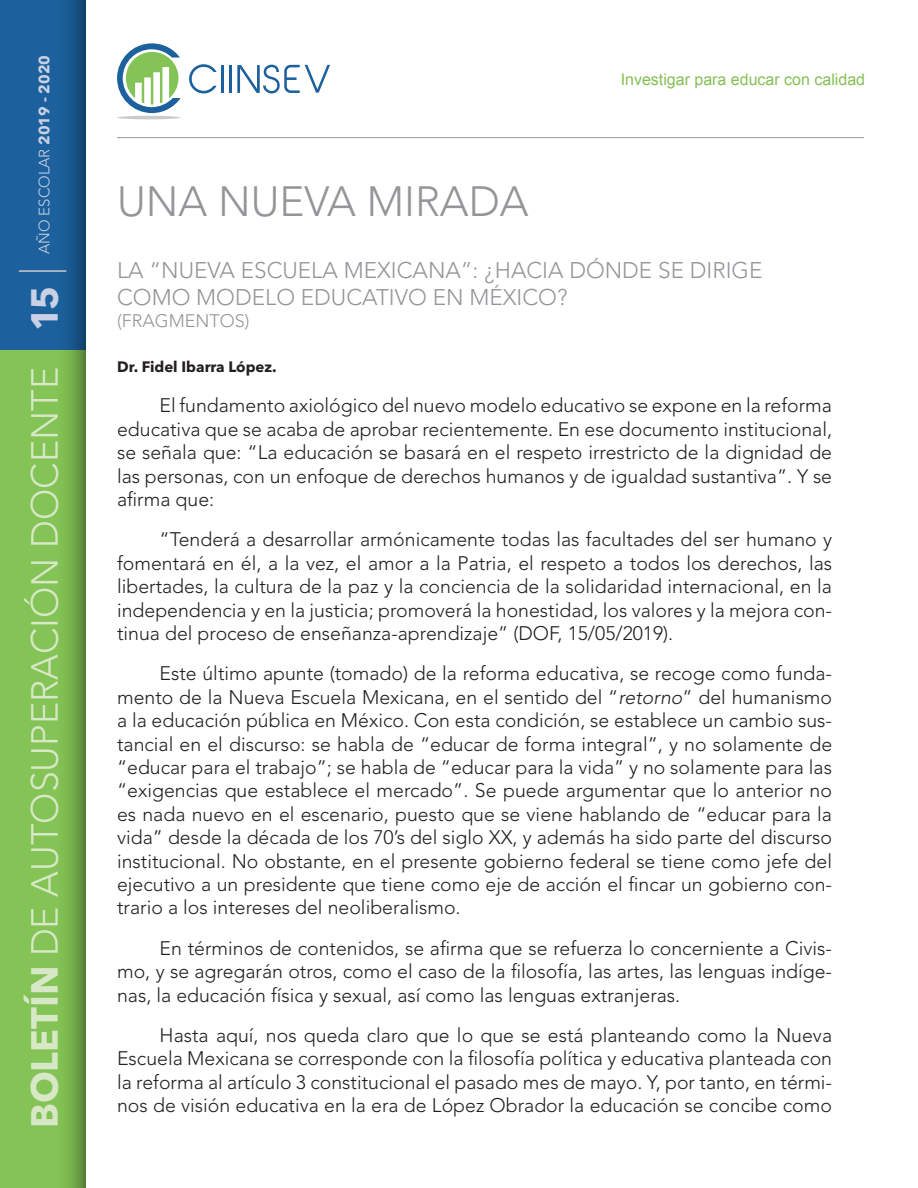
<style>
.page{position:relative;width:918px;height:1188px;background:#fff}
.page>*{position:absolute;margin:0;border:0;box-sizing:border-box;transform-origin:0 0}
.t1{font:300 42px "Avenir LT Std";color:#939598}
.t2{font:300 37.5px "Avenir LT Std";color:#d7e8c7}
.t3{font:300 22.5px/27px "Avenir LT Std";color:#939598}
.t4{font:300 19.5px/23.4px "Avenir LT Std";color:#231f20;text-align:justify}
.t5{font:300 18px "Avenir LT Std";color:#939598}
.t6{font:16.05px "Arial";color:#84c056}
.t7{font:700 15px "Avenir Next LT Pro";color:#231f20}
.t8{font:300 15px "Avenir LT Std";color:#cad1e4}
.s1{font-family:"Avenir Next LT Pro";font-weight:700}
.s2{font-family:"Avenir Next LT Pro";font-weight:700;color:#cad1e4}
.s3{font-style:italic}
</style>
<div class="page">
<svg style="left:117px;top:43px;width:64px;height:70px"></svg>
<hr style="left:117px;top:116px;width:64px;height:3px;background:#cacccb;border-radius:50%">
<hr style="left:221px;top:65px;width:3px;height:28px;background:#1c619d">
<hr style="left:229px;top:65px;width:3px;height:28px;background:#1c619d">
<svg style="left:237px;top:65px;width:93px;height:28px"></svg>
<svg style="left:189px;top:64px;width:28px;height:29px"></svg>
<div style="left:0;top:350px;width:85px;height:838px;background:#84c355"></div>
<div style="left:0;top:0;width:85px;height:350px;background:#1c619d"></div>
<svg style="left:66px;top:0;width:19px;height:1188px"></svg>
<hr style="left:117px;top:137px;width:747px;height:1px;background:#939598">
<hr style="left:19px;top:270px;width:47px;height:2px;background:#cacccb">
<p class="t8" style="left:35px;top:254px;width:200px;rotate:-90deg">año escolar <span class="s1">2019 - 2020</span></p>
<h2 class="t2" style="left:23px;top:1128px;width:844px;rotate:-90deg"><span class="s1">Boletín</span> de Autosuperación Docente <span class="s2">15</span></h2>
<h1 class="t1" style="left:117px;top:177px;width:129px">UN A NUE</h1>
<h1 class="t1" style="left:304px;top:177px;width:226px">VA MIRADA</h1>
<p class="t6" style="left:621px;top:69px;width:246px">Investigar para educar con calidad</p>
<p class="t3" style="left:117px;top:257px;width:647px">La “N ueva Escuela Mexicana”: ¿hacia dónde se dirig e como Modelo Educativo en México?</p>
<p class="t5" style="left:117px;top:310px;width:40px">(fragm</p>
<p class="t5" style="left:185px;top:310px;width:66px">entos)</p>
<p class="t7" style="left:117px;top:357px;width:161px">Dr. Fidel Ibarra López.</p>
<p class="t4" style="left:117px;top:394px;width:717px;text-indent:43px">El fundamento axiológico del nuevo modelo educativo se expone en la reforma educativa que se acaba de aprobar recientemente. En ese documento institucional, se señala que: “La educación se basará en el respeto irrestricto de la dignidad de las personas, con un enfoque de derechos humanos y de igualdad sustantiva”. Y se afirma que:</p>
<p class="t4" style="left:117px;top:528px;width:717px;text-indent:43px">“Tenderá a desarrollar armónicamente todas las facultades del ser humano y fomentará en él, a la vez, el amor a la Patria, el respeto a todos los derechos, las libertades, la cultura de la paz y la conciencia de la solidaridad internacional, en la independencia y en la justicia; promoverá la honestidad, los valores y la mejora con&shy;tinua del proceso de enseñanza-aprendizaje” (DO F, 15/05/2019).</p>
<p class="t4" style="left:117px;top:662px;width:717px;text-indent:43px">Este último apunte (tomado) de la reforma educativa, se recoge como funda&shy;mento de la N ueva Escuela Mexicana, en el sentido del “<span class="s3">retorno</span>” del humanismo a la educación pública en México. Con esta condición, se establece un cambio sus&shy;tancial en el discurso: se habla de “educar de forma integral”, y no solamente de “educar para el trabajo”; se habla de “educar para la vida” y no solamente para las “exigencias que establece el mercado”. Se puede argumentar que lo anterior no es nada nuevo en el escenario, puesto que se viene hablando de “educar para la vida” desde la década de los 70’s del siglo XX, y además ha sido parte del discurso institucional. No obstante, en el presente gobierno federal se tiene como jefe del ejecutivo a un presidente que tiene como eje de acción el fincar un gobierno con&shy;trario a los intereses del neoliberalismo.</p>
<p class="t4" style="left:117px;top:936px;width:716px;text-indent:43px">En términos de contenidos, se afirma que se refuerza lo concerniente a Civis&shy;mo, y se agregarán otros, como el caso de la filosofía, las artes, las lenguas indíge&shy;nas, la educación física y sexual, así como las lenguas extranjeras.</p>
<p class="t4" style="left:117px;top:1024px;width:717px;text-indent:43px">Hasta aquí, nos queda claro que lo que se está planteando como la N ueva Escuela Mexicana se corresponde con la filosofía política y educativa planteada con la reforma al artículo 3 constitucional el pasado mes de mayo. Y, por tanto, en térmi&shy;nos de visión educativa en la era de López Obrador la educación se concibe como</p>
</div>
